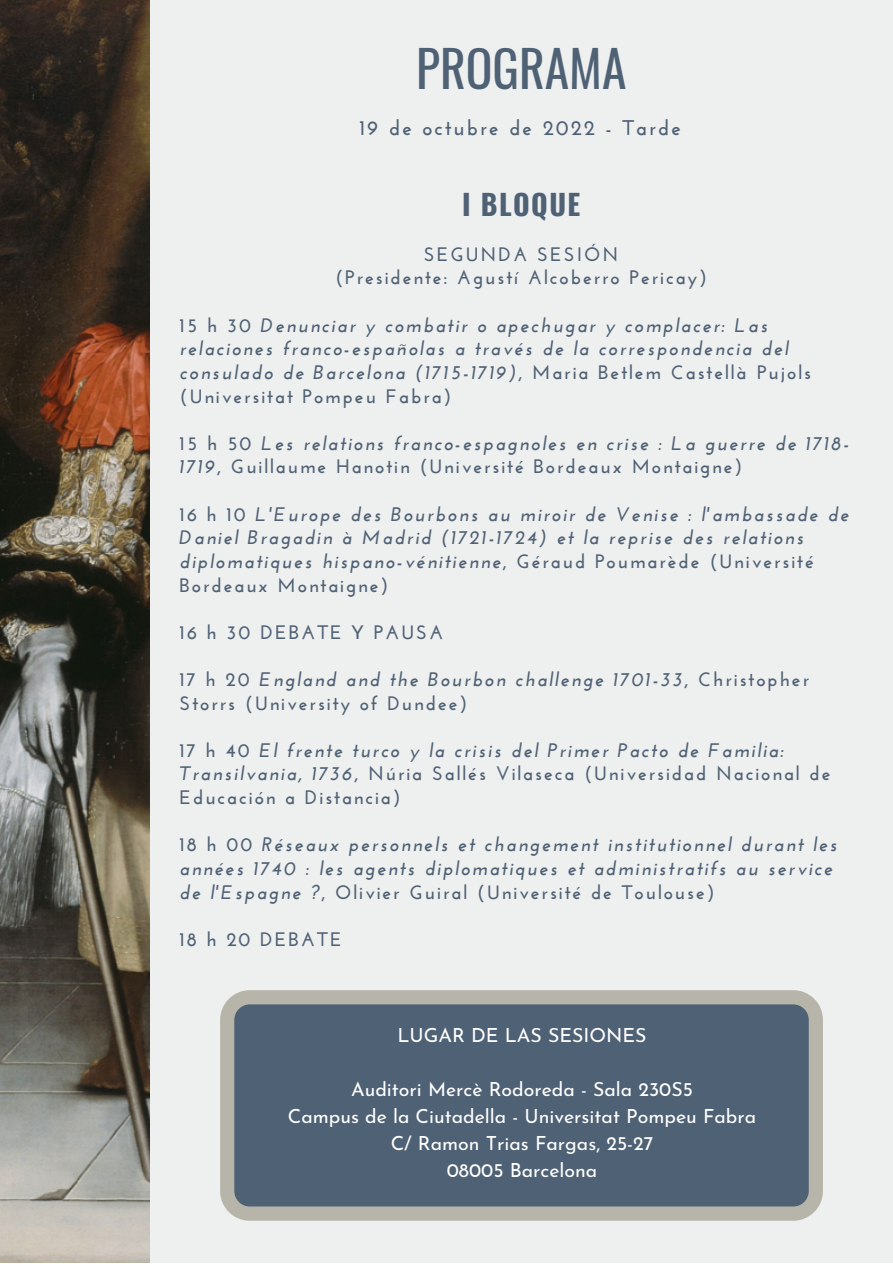
<style>
.page{position:relative;width:893px;height:1264px;background:#fff}
.page>*{position:absolute;margin:0;border:0;box-sizing:border-box;transform-origin:0 0}
.t1{font:49.65px "Oswald";color:#4f6174}
.t2{font:700 28.5px "Oswald";letter-spacing:.05em;color:#4f6174}
.t3{font:700 21.15px "Josefin Sans";letter-spacing:.1em;color:#4f6174}
.t4{font:italic 700 19.5px/23.5px "Josefin Sans";letter-spacing:.1em;color:#4f6174}
.t5{font:700 19.5px/23.5px "Josefin Sans";letter-spacing:.1em;color:#4f6174}
.t6{font:19.5px/27px "Josefin Sans";color:#fff;text-align:center}
.s1{font-style:normal}
.s2{font-style:italic}
</style>
<div class="page">
<div style="left:0;top:0;width:892px;height:1262px;background:#eeefef"></div>
<img style="left:0;top:0;width:149px;height:1262px">
<svg style="left:220px;top:990px;width:602px;height:230px;background:#606e7d"></svg>
<h1 class="t1" style="left:416px;top:29px;width:212px">PROGRAMA</h1>
<p class="t3" style="left:359px;top:119px;width:323px">19 de octubre de 2022 - Tarde</p>
<h2 class="t2" style="left:462px;top:182px;width:120px">I BLOQUE</h2>
<p class="t5" style="left:335px;top:244px;width:373px;text-align:center">SEGUNDA SESIÓN<br>(Presidente: Agustí Alcoberro Pericay)</p>
<p class="t4" style="left:179px;top:315px;width:633px"><span class="s1">15 h 30</span> Denunciar y combatir o apechugar y complacer: Las relaciones franco-españolas a través de la correspondencia del consulado de Barcelona (1715-1719)<span class="s1">, Maria Betlem Castellà Pujols (Universitat Pompeu Fabra)</span></p>
<p class="t4" style="left:179px;top:433px;width:671px"><span class="s1">15 h 50</span> Les relations franco-espagnoles en crise : La guerre de 1718-<br>1719<span class="s1">, Guillaume Hanotin (Université Bordeaux Montaigne)</span></p>
<p class="t4" style="left:179px;top:504px;width:670px"><span class="s1">16 h 10</span> L'Europe des Bourbons au miroir de Venise : l'ambassade de Daniel Bragadin à Madrid (1721-1724) et la reprise des relations diplomatiques hispano-vénitienne<span class="s1">, Géraud Poumarède (Université Bordeaux Montaigne)</span></p>
<p class="t5" style="left:179px;top:622px;width:265px">16 h 30 DEBATE Y PAUSA</p>
<p class="t5" style="left:179px;top:669px;width:631px">17 h 20 <span class="s2">England and the Bourbon challenge 1701-33</span>, Christopher<br>Storrs (University of Dundee)</p>
<p class="t5" style="left:179px;top:740px;width:652px">17 h 40 <span class="s2">El frente turco y la crisis del Primer Pacto de Familia:<br>Transilvania, 1736</span>, Núria Sallés Vilaseca (Universidad Nacional de<br>Educación a Distancia)</p>
<p class="t4" style="left:179px;top:834px;width:659px"><span class="s1">18 h 00</span> Réseaux personnels et changement institutionnel durant les années 1740 : les agents diplomatiques et administratifs au service de l'Espagne ?<span class="s1">, Olivier Guiral (Université de Toulouse)</span></p>
<p class="t5" style="left:179px;top:929px;width:164px">18 h 20 DEBATE</p>
<p class="t6" style="left:397px;top:1023px;width:250px">LUGAR DE LAS SESIONES</p>
<p class="t6" style="left:288px;top:1077px;width:470px">Auditori Mercè Rodoreda - Sala 230S5<br>Campus de la Ciutadella - Universitat Pompeu Fabra C/ Ramon Trias Fargas, 25-27<br>08005 Barcelona</p>
</div>
